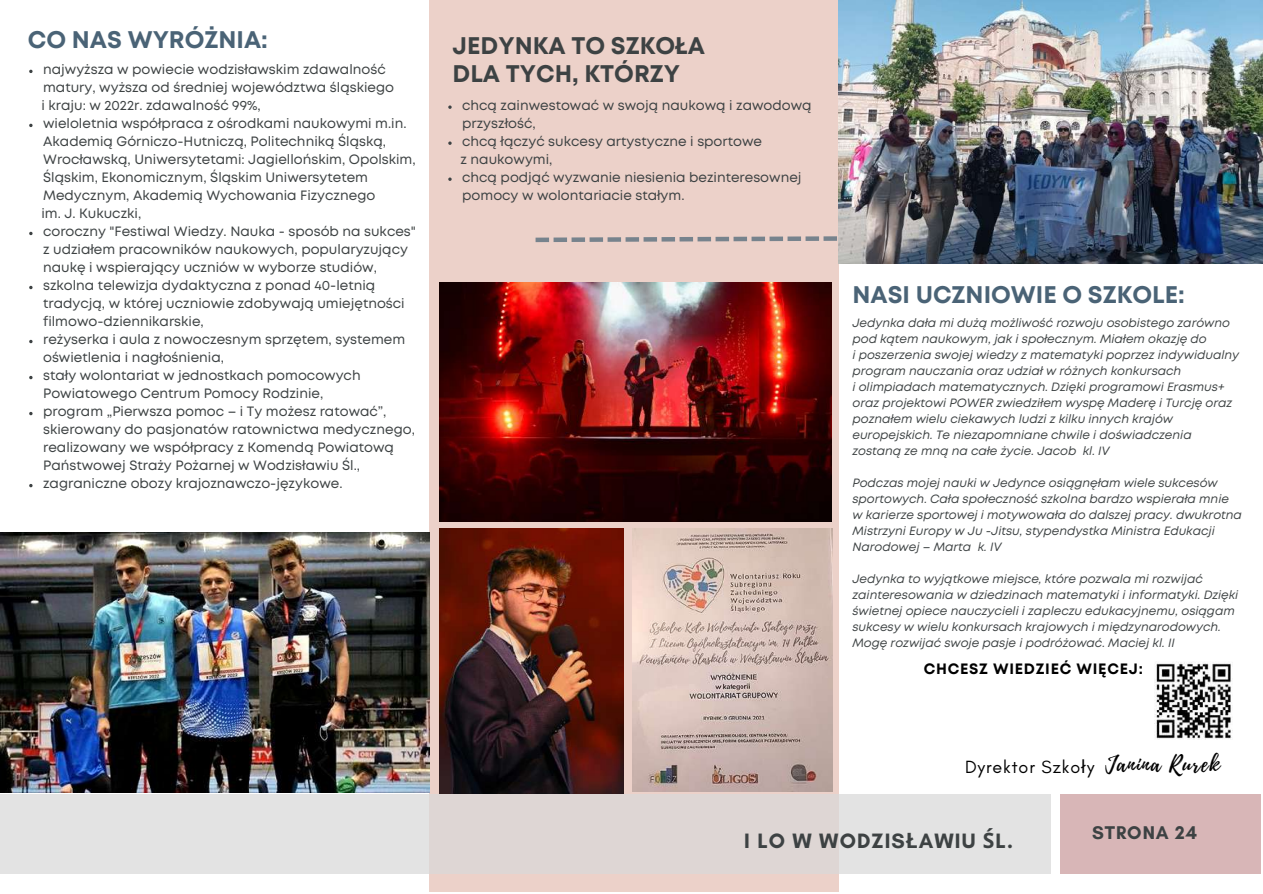
<style>
.page{position:relative;width:1263px;height:894px;background:#fff}
.page>*{position:absolute;margin:0;border:0;box-sizing:border-box;transform-origin:0 0}
.t1{font:700 24px "Mont";color:#4a6376}
.t2{font:700 24px/28px "Mont";color:#3d4243}
.t3{font:700 21.15px "Glacial Indifference";letter-spacing:.05em;color:#3d4243}
.t4{font:700 18.75px "Glacial Indifference";letter-spacing:.05em;color:#3d4243}
.t5{font:18px "Glacial Indifference";letter-spacing:.05em;color:#000}
.t6{font:700 15px "Mont";letter-spacing:.05em;color:#000}
.t7{font:13.5px/18px "Mont";color:#3d4243}
.t8{font:italic 12px/16px "Mont";color:#3d4243}
.s1{font-family:"Noto Sans"}
.s2{font-family:"Playlist Script";font-size:22.5px}
</style>
<div class="page">
<div style="left:430px;top:0;width:409px;height:891px;background:#ecd1c9"></div>
<img style="left:0;top:532px;width:430px;height:260px">
<div style="left:1060px;top:793px;width:201px;height:80px;background:#d8b6b7"></div>
<div style="left:0;top:793px;width:1050px;height:80px;background:linear-gradient(to right,#e2e1e1,#e0dbd9)"></div>
<svg style="left:536px;top:235px;width:303px;height:7px"></svg>
<img style="left:839px;top:0;width:424px;height:263px">
<img style="left:439px;top:528px;width:185px;height:265px">
<img style="left:439px;top:282px;width:393px;height:239px">
<img style="left:632px;top:528px;width:200px;height:263px">
<img style="left:1154px;top:662px;width:78px;height:77px">
<svg style="left:29px;top:70px;width:4px;height:3px"></svg>
<svg style="left:29px;top:124px;width:4px;height:3px"></svg>
<svg style="left:29px;top:232px;width:4px;height:3px"></svg>
<svg style="left:29px;top:286px;width:4px;height:3px"></svg>
<svg style="left:29px;top:340px;width:4px;height:3px"></svg>
<svg style="left:29px;top:376px;width:4px;height:3px"></svg>
<svg style="left:29px;top:412px;width:4px;height:3px"></svg>
<svg style="left:29px;top:484px;width:4px;height:3px"></svg>
<svg style="left:448px;top:105px;width:4px;height:4px"></svg>
<svg style="left:448px;top:141px;width:4px;height:4px"></svg>
<svg style="left:448px;top:177px;width:4px;height:4px"></svg>
<h1 class="t1" style="left:28px;top:30px;width:242px">CO NAS WYRÓŻNIA:</h1>
<p class="t7" style="left:43px;top:61px;width:352px">najwyższa w powiecie wodzisławskim zdawalność matury, wyższa od średniej województwa śląskiego</p>
<p class="t7" style="left:43px;top:115px;width:374px">wieloletnia współpraca z ośrodkami naukowymi m.in.<br>Akademią Górniczo-Hutniczą, Politechniką Śląską, Wrocławską, Uniwersytetami: Jagiellońskim, Opolskim, Śląskim, Ekonomicznym, Śląskim Uniwersytetem Medycznym, Akademią Wychowania Fizycznego</p>
<p class="t7" style="left:43px;top:223px;width:374px">coroczny "Festiwal Wiedzy. Nauka - sposób na sukces" z udziałem pracowników naukowych, popularyzujący naukę i wspierający uczniów w wyborze studiów, szkolna telewizja dydaktyczna z ponad 40-letnią tradycją, w której uczniowie zdobywają umiejętności filmowo-dziennikarskie,<br>reżyserka i aula z nowoczesnym sprzętem, systemem oświetlenia i nagłośnienia,<br>stały wolontariat w jednostkach pomocowych Powiatowego Centrum Pomocy Rodzinie,<br>program „Pierwsza pomoc – i Ty możesz ratować”, skierowany do pasjonatów ratownictwa medycznego, realizowany we współpracy z Komendą Powiatową Państwowej Straży Pożarnej w Wodzisławiu Śl., zagraniczne obozy krajoznawczo-językowe.</p>
<p class="t7" style="left:41px;top:97px;width:221px">i kraju: w 2022r. zdawalność 99%,</p>
<p class="t7" style="left:41px;top:205px;width:101px">im. J. Kukuczki,</p>
<h1 class="t2" style="left:453px;top:33px;width:254px">JEDYNKA TO SZKOŁA<br>DLA TYCH, KTÓRZY</h1>
<p class="t7" style="left:462px;top:97px;width:351px">chcą zainwestować w swoją naukową i zawodową przyszłość,<br>chcą łączyć sukcesy artystyczne i sportowe</p>
<p class="t7" style="left:462px;top:169px;width:341px">chcą podjąć wyzwanie niesienia bezinteresownej pomocy w wolontariacie stałym.</p>
<p class="t7" style="left:461px;top:151px;width:93px">z naukowymi,</p>
<h1 class="t1" style="left:852px;top:285px;width:334px">NASI UCZNIOWIE O SZKOLE:</h1>
<p class="t8" style="left:852px;top:315px;width:388px">Jedynka dała mi dużą możliwość rozwoju osobistego zarówno pod kątem naukowym, jak i społecznym. Miałem okazję do<br>i poszerzenia swojej wiedzy z matematyki poprzez indywidualny program nauczania oraz udział w różnych konkursach<br>i olimpiadach matematycznych. Dzięki programowi Erasmus+ oraz projektowi POWER zwiedziłem wyspę Maderę i Turcję oraz poznałem wielu ciekawych ludzi z kilku innych krajów europejskich. Te niezapomniane chwile i doświadczenia zostaną ze mną na całe życie. Jacob kl. IV</p>
<p class="t8" style="left:852px;top:475px;width:391px">Podczas mojej nauki w Jedynce osiągnęłam wiele sukcesów sportowych. Cała społeczność szkolna bardzo wspierała mnie w karierze sportowej i motywowała do dalszej pracy. dwukrotna Mistrzyni Europy w Ju -Jitsu, stypendystka Ministra Edukacji Narodowej – Marta k. IV</p>
<p class="t8" style="left:852px;top:571px;width:387px">Jedynka to wyjątkowe miejsce, które pozwala mi rozwijać zainteresowania w dziedzinach matematyki i informatyki. Dzięki świetnej opiece nauczycieli i zapleczu edukacyjnemu, osiągam sukcesy w wielu konkursach krajowych i międzynarodowych.<br>Mogę rozwijać swoje pasje i podróżować. Maciej kl. II</p>
<p class="t6" style="left:924px;top:663px;width:221px">CHCESZ WIEDZIEĆ WIĘCEJ:</p>
<h3 class="t5" style="left:965px;top:755px;width:256px">Dyrektor Szko<span class="s1">ł</span>y <span class="s2">Janina Rurek</span></h3>
<h2 class="t3" style="left:744px;top:827px;width:270px">I LO W WODZIS<span class="s1">Ł</span>AWIU <span class="s1">Ś</span>L.</h2>
<h3 class="t4" style="left:1092px;top:821px;width:107px">STRONA 24</h3>
</div>
